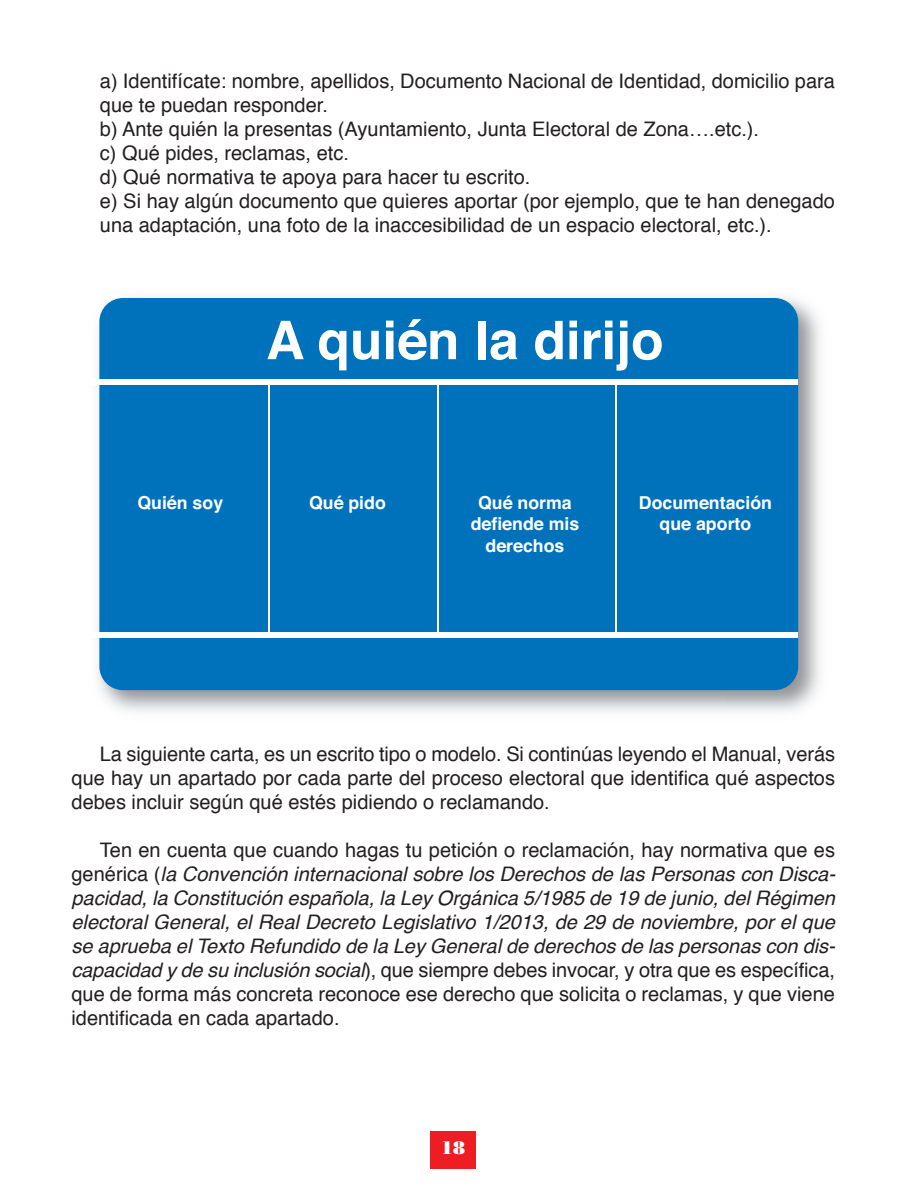
<style>
.page{position:relative;width:908px;height:1195px;background:#fff}
.page>*{position:absolute;margin:0;border:0;box-sizing:border-box;transform-origin:0 0}
.t1{font:700 53.2px "Helvetica";color:#fff}
.t2{font:20px/24px "Helvetica";color:#231f20}
.t3{font:italic 20px/24px "Helvetica";color:#231f20;text-align:justify}
.t4{font:18px "Bodoni Std Poster";color:#fff}
.t5{font:700 17.8px/21.2px "Helvetica";color:#fff;text-align:center}
.s1{font-style:normal}
</style>
<div class="page">
<div style="left:430px;top:1130px;width:46px;height:37px;background:#ee1d23"></div>
<img style="left:98px;top:297px;width:722px;height:415px">
<div style="left:99px;top:298px;width:699px;height:392px;background:#0072bc;border-radius:24px"></div>
<div style="left:90px;top:379px;width:708px;height:6px;background:#fff"></div>
<div style="left:90px;top:632px;width:708px;height:6px;background:#fff"></div>
<hr style="left:268px;top:382px;width:2px;height:253px;background:#fff">
<hr style="left:437px;top:382px;width:2px;height:253px;background:#fff">
<hr style="left:615px;top:382px;width:1px;height:253px;background:#fff">
<p class="t2" style="left:100px;top:71px;width:736px">a) Identifícate: nombre, apellidos, Documento Nacional de Identidad, domicilio para que te puedan responder.<br>b) Ante quién la presentas (Ayuntamiento, Junta Electoral de Zona….etc.).<br>c) Qué pides, reclamas, etc.<br>d) Qué normativa te apoya para hacer tu escrito.<br>e) Si hay algún documento que quieres aportar (por ejemplo, que te han denegado una adaptación, una foto de la inaccesibilidad de un espacio electoral, etc.).</p>
<h1 class="t1" style="left:266px;top:297px;width:399px">A quién la dirijo</h1>
<p class="t5" style="left:137px;top:492px;width:87px">Quién soy</p>
<p class="t5" style="left:309px;top:492px;width:78px">Qué pido</p>
<p class="t5" style="left:470px;top:492px;width:110px">Qué norma defiende mis derechos</p>
<p class="t5" style="left:639px;top:492px;width:135px">Documentación que aporto</p>
<p class="t2" style="left:72px;top:743px;width:765px;text-align:justify;text-indent:28px">La siguiente carta, es un escrito tipo o modelo. Si continúas leyendo el Manual, verás que hay un apartado por cada parte del proceso electoral que identifica qué aspectos debes incluir según qué estés pidiendo o reclamando.</p>
<p class="t3" style="left:71px;top:839px;width:765px;text-indent:28px"><span class="s1">Ten en cuenta que cuando hagas tu petición o reclamación, hay normativa que es genérica (</span>la Convención internacional sobre los Derechos de las Personas con Disca&shy;pacidad, la Constitución española, la Ley Orgánica 5/1985 de 19 de junio, del Régimen electoral General, el Real Decreto Legislativo 1/2013, de 29 de noviembre, por el que se aprueba el Texto Refundido de la Ley General de derechos de las personas con dis&shy;capacidad y de su inclusión social<span class="s1">), que siempre debes invocar, y otra que es específica, que de forma más concreta reconoce ese derecho que solicita o reclamas, y que viene identificada en cada apartado.</span></p>
<p class="t4" style="left:441px;top:1136px;width:26px">18</p>
</div>
